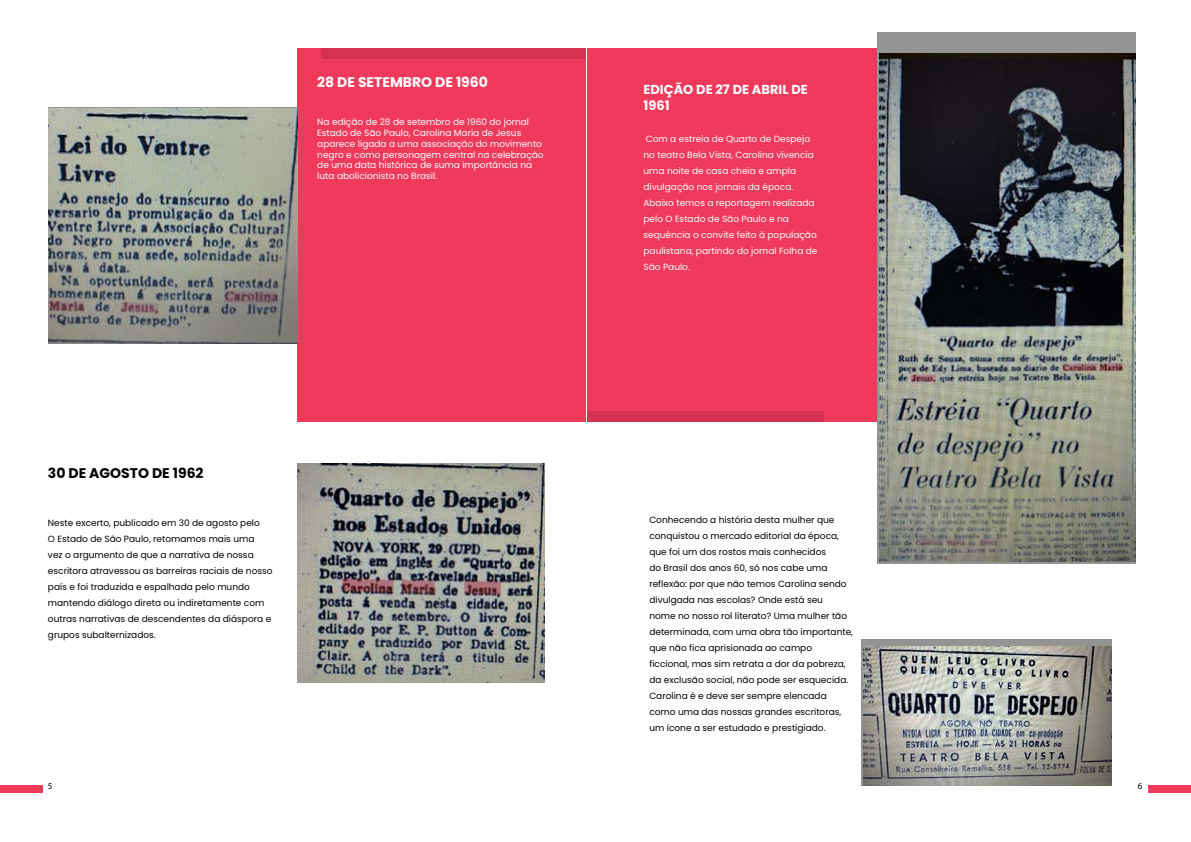
<style>
.page{position:relative;width:1191px;height:842px;background:#fff}
.page>*{position:absolute;margin:0;border:0;box-sizing:border-box;transform-origin:0 0}
.t1{font:700 14px "Poppins";color:#fff}
.t2{font:700 14px "Poppins";color:#000}
.t3{font:700 13px/16px "Poppins";color:#fff}
.t4{font:9px/16px "Poppins";color:#000}
.t5{font:9px/16px "Poppins";color:#fff}
.t6{font:9px "Myriad Pro";color:#000}
</style>
<div class="page">
<div style="left:0;top:785px;width:42px;height:8px;background:#ef3a5c"></div>
<div style="left:298px;top:48px;width:306px;height:373px;background:#ef3a5c"></div>
<div style="left:322px;top:48px;width:282px;height:11px;background:#d53150"></div>
<img style="left:48px;top:109px;width:250px;height:234px">
<img style="left:298px;top:464px;width:246px;height:218px">
<div style="left:1148px;top:785px;width:43px;height:8px;background:#ef3a5c"></div>
<div style="left:587px;top:48px;width:306px;height:373px;background:#ef3a5c"></div>
<div style="left:587px;top:411px;width:236px;height:10px;background:#d53150"></div>
<div style="left:877px;top:32px;width:258px;height:531px;background:#949494"></div>
<img style="left:879px;top:54px;width:256px;height:507px">
<div style="left:861px;top:639px;width:250px;height:147px;background:#949494"></div>
<img style="left:863px;top:646px;width:248px;height:140px">
<h1 class="t1" style="left:317px;top:74px;width:172px">28 DE SETEMBRO DE 1960</h1>
<p class="t5" style="left:317px;top:117px;width:228px;line-height:10.8px">Na edição de 28 de setembro de 1960 do jornal Estado de São Paulo, Carolina Maria de Jesus aparece ligada a uma associação do movimento negro e como personagem central na celebração de uma data histórica de suma importância na luta abolicionista no Brasil.</p>
<h1 class="t2" style="left:48px;top:465px;width:157px">30 DE AGOSTO DE 1962</h1>
<p class="t4" style="left:48px;top:515px;width:226px">Neste excerto, publicado em 30 de agosto pelo<br>O Estado de São Paulo, retomamos mais uma<br>vez o argumento de que a narrativa de nossa escritora atravessou as barreiras raciais de nosso país e foi traduzida e espalhada pelo mundo mantendo diálogo direta ou indiretamente com outras narrativas de descendentes da diáspora e grupos subalternizados.</p>
<p class="t6" style="left:48px;top:780px;width:6px">5</p>
<h2 class="t3" style="left:643px;top:81px;width:166px">EDIÇÃO DE 27 DE ABRIL DE<br>1961</h2>
<p class="t5" style="left:643px;top:130px;width:175px">Com a estreia de Quarto de Despejo no teatro Bela Vista, Carolina vivencia uma noite de casa cheia e ampla divulgação nos jornais da época.<br>Abaixo temos a reportagem realizada pelo O Estado de São Paulo e na sequência o convite feito à população paulistana, partindo do jornal Folha de<br>São Paulo.</p>
<p class="t4" style="left:649px;top:511px;width:205px">Conhecendo a história desta mulher que conquistou o mercado editorial da época, que foi um dos rostos mais conhecidos<br>do Brasil dos anos 60, só nos cabe uma reflexão: por que não temos Carolina sendo divulgada nas escolas? Onde está seu<br>nome no nosso rol literato? Uma mulher tão determinada, com uma obra tão importante, que não fica aprisionada ao campo ficcional, mas sim retrata a dor da pobreza, da exclusão social, não pode ser esquecida.<br>Carolina é e deve ser sempre elencada como uma das nossas grandes escritoras, um ícone a ser estudado e prestigiado.</p>
<p class="t6" style="left:1137px;top:780px;width:6px">6</p>
</div>
